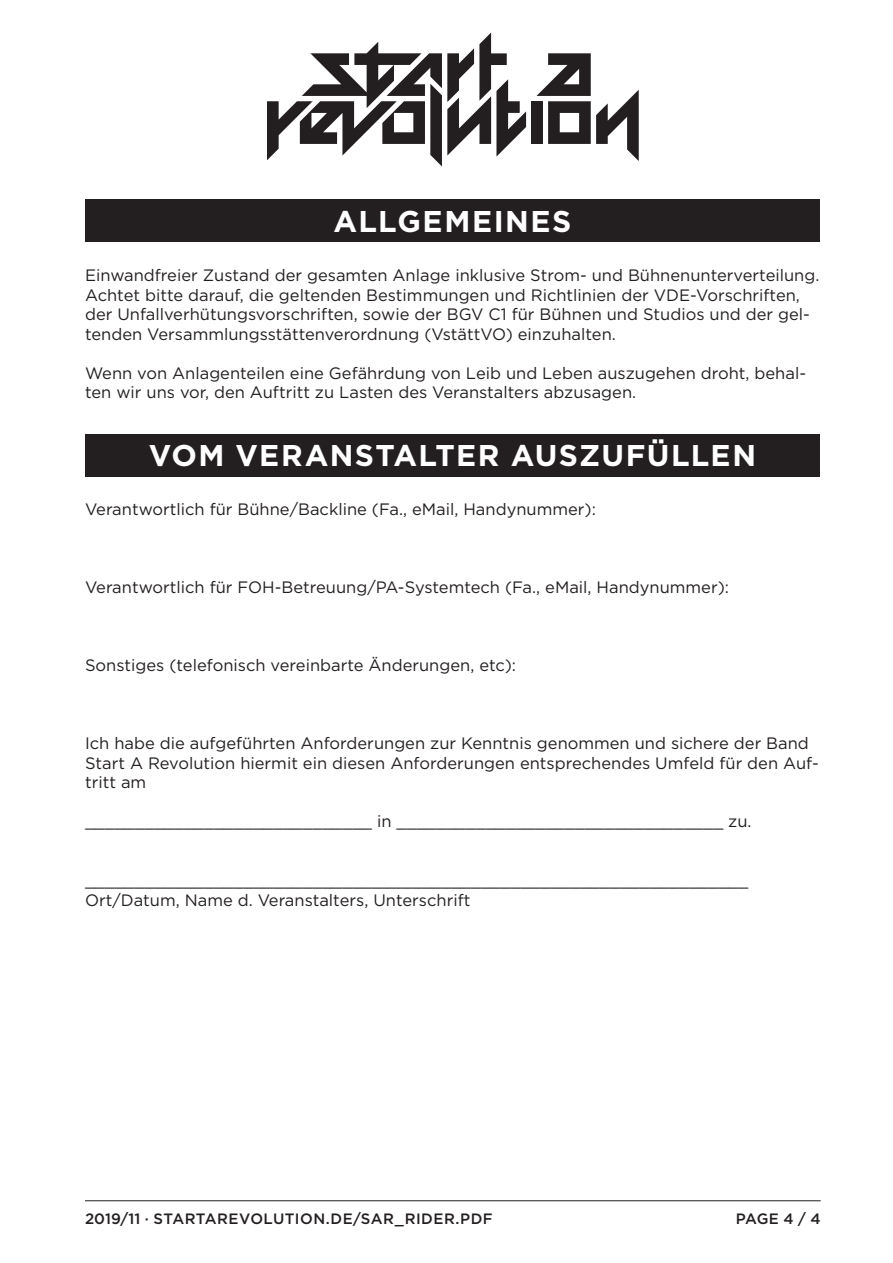
<style>
.page{position:relative;width:893px;height:1263px;background:#fff}
.page>*{position:absolute;margin:0;border:0;box-sizing:border-box;transform-origin:0 0}
.Titelkasten{font:700 30px "Gotham Pro";letter-spacing:.045em;color:#fff}
.Fließtext{font:16.5px/19.5px "Gotham Pro";color:#231f20}
.t1{font:500 15px "Gotham Pro";letter-spacing:.03em;color:#231f20}
</style>
<div class="page">
<div style="left:531px;top:101px;width:12px;height:43px;background:#231f20"></div>
<svg style="left:536px;top:53px;width:103px;height:108px"></svg>
<svg style="left:267px;top:33px;width:259px;height:133px"></svg>
<div style="left:85px;top:200px;width:735px;height:42px;background:#231f20"></div>
<div style="left:85px;top:434px;width:735px;height:42px;background:#231f20"></div>
<hr style="left:85px;top:1200px;width:736px;height:1px;background:#231f20">
<p class="Titelkasten" style="left:333px;top:204px;width:239px">ALLGEMEINES</p>
<p class="Fließtext" style="left:85px;top:266px;width:736px">Einwandfreier Zustand der gesamten Anlage inklusive Strom- und Bühnenunterverteilung.</p>
<p class="Fließtext" style="left:85px;top:285px;width:726px">Achtet bitte darauf, die geltenden Bestimmungen und Richtlinien der VDE-Vorschriften, der Unfallverhütungsvorschriften, sowie der BGV C1 für Bühnen und Studios und der gel&shy;tenden Versammlungsstättenverordnung (VstättVO) einzuhalten.</p>
<p class="Fließtext" style="left:85px;top:363px;width:722px">Wenn von Anlagenteilen eine Gefährdung von Leib und Leben auszugehen droht, behal&shy;ten wir uns vor, den Auftritt zu Lasten des Veranstalters abzusagen.</p>
<p class="Titelkasten" style="left:149px;top:438px;width:609px">VOM VERANSTALTER AUSZUFÜLLEN</p>
<p class="Fließtext" style="left:85px;top:500px;width:512px">Verantwortlich für Bühne/Backline (Fa., eMail, Handynummer):</p>
<p class="Fließtext" style="left:85px;top:578px;width:645px">Verantwortlich für FOH-Betreuung/PA-Systemtech (Fa., eMail, Handynummer):</p>
<p class="Fließtext" style="left:85px;top:656px;width:433px">Sonstiges (telefonisch vereinbarte Änderungen, etc):</p>
<p class="Fließtext" style="left:85px;top:734px;width:735px">Ich habe die aufgeführten Anforderungen zur Kenntnis genommen und sichere der Band<br>Start A Revolution hiermit ein diesen Anforderungen entsprechendes Umfeld für den Auf&shy;tritt am</p>
<p class="Fließtext" style="left:85px;top:812px;width:668px">_____________________________ in _________________________________ zu.</p>
<p class="Fließtext" style="left:85px;top:870px;width:665px">___________________________________________________________________</p>
<p class="Fließtext" style="left:85px;top:890px;width:387px">Ort/Datum, Name d. Veranstalters, Unterschrift</p>
<p class="t1" style="left:85px;top:1210px;width:409px">2019/11 · STARTAREVOLUTION.DE/SAR_RIDER.PDF</p>
<p class="t1" style="left:736px;top:1210px;width:86px">PAGE 4 / 4</p>
</div>
